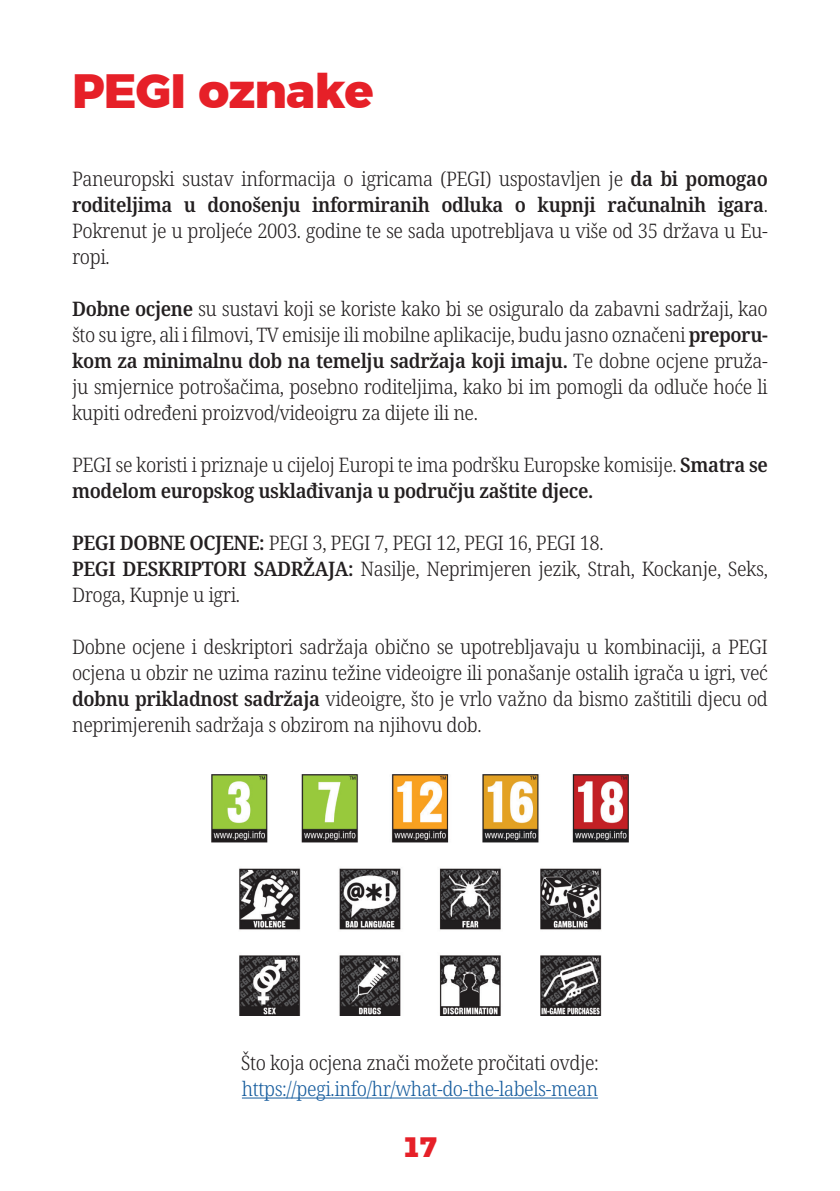
<style>
.page{position:relative;width:840px;height:1191px;background:#fff}
.page>*{position:absolute;margin:0;border:0;box-sizing:border-box;transform-origin:0 0}
.t1{font:800 48px "Argentum Sans";letter-spacing:-.02em;color:#e62028}
.t2{font:800 28px "Argentum Sans";color:#e62028}
.t3{font:300 semi-condensed 20px/26px "Noto Serif";letter-spacing:-.02em;color:#231f20;text-align:justify}
.t4{font:300 semi-condensed 20px "Noto Serif";letter-spacing:-.02em;color:#175d9e}
.s1{font-weight:600}
</style>
<div class="page">
<hr style="left:242px;top:1097px;width:355px;height:1px;background:#175d9e">
<img style="left:211px;top:774px;width:417px;height:242px">
<h1 class="t1" style="left:72px;top:52px;width:303px">PEGI oznake</h1>
<p class="t3" style="left:72px;top:166px;width:697px">Paneuropski sustav informacija o igricama (PEGI) uspostavljen je <span class="s1">da bi pomogao roditeljima u donošenju informiranih odluka o kupnji računalnih igara</span>.<br>Pokrenut je u proljeće 2003. godine te se sada upotrebljava u više od 35 država u Eu&shy;ropi.</p>
<p class="t3" style="left:72px;top:296px;width:697px"><span class="s1">Dobne ocjene</span> su sustavi koji se koriste kako bi se osiguralo da zabavni sadržaji, kao što su igre, ali i filmovi, TV emisije ili mobilne aplikacije, budu jasno označeni <span class="s1">preporu&shy;kom za minimalnu dob na temelju sadržaja koji imaju.</span> Te dobne ocjene pruža&shy;ju smjernice potrošačima, posebno roditeljima, kako bi im pomogli da odluče hoće li kupiti određeni proizvod/videoigru za dijete ili ne.</p>
<p class="t3" style="left:72px;top:452px;width:697px">PEGI se koristi i priznaje u cijeloj Europi te ima podršku Europske komisije. <span class="s1">Smatra se modelom europskog usklađivanja u području zaštite djece.</span></p>
<p class="t3" style="left:72px;top:530px;width:697px;text-align:left"><span class="s1">PEGI DOBNE OCJENE:</span> PEGI 3, PEGI 7, PEGI 12, PEGI 16, PEGI 18.<br><span class="s1">PEGI DESKRIPTORI SADRŽAJA:</span> Nasilje, Neprimjeren jezik, Strah, Kockanje, Seks,<br>Droga, Kupnje u igri.</p>
<p class="t3" style="left:72px;top:634px;width:697px">Dobne ocjene i deskriptori sadržaja obično se upotrebljavaju u kombinaciji, a PEGI ocjena u obzir ne uzima razinu težine videoigre ili ponašanje ostalih igrača u igri, već <span class="s1">dobnu prikladnost sadržaja</span> videoigre, što je vrlo važno da bismo zaštitili djecu od neprimjerenih sadržaja s obzirom na njihovu dob.</p>
<p class="t3" style="left:241px;top:1050px;width:359px">Što koja ocjena znači možete pročitati ovdje:</p>
<p class="t4" style="left:242px;top:1075px;width:357px">https://pegi.info/hr/what-do-the-labels-mean</p>
<h2 class="t2" style="left:403px;top:1124px;width:35px">17</h2>
</div>
